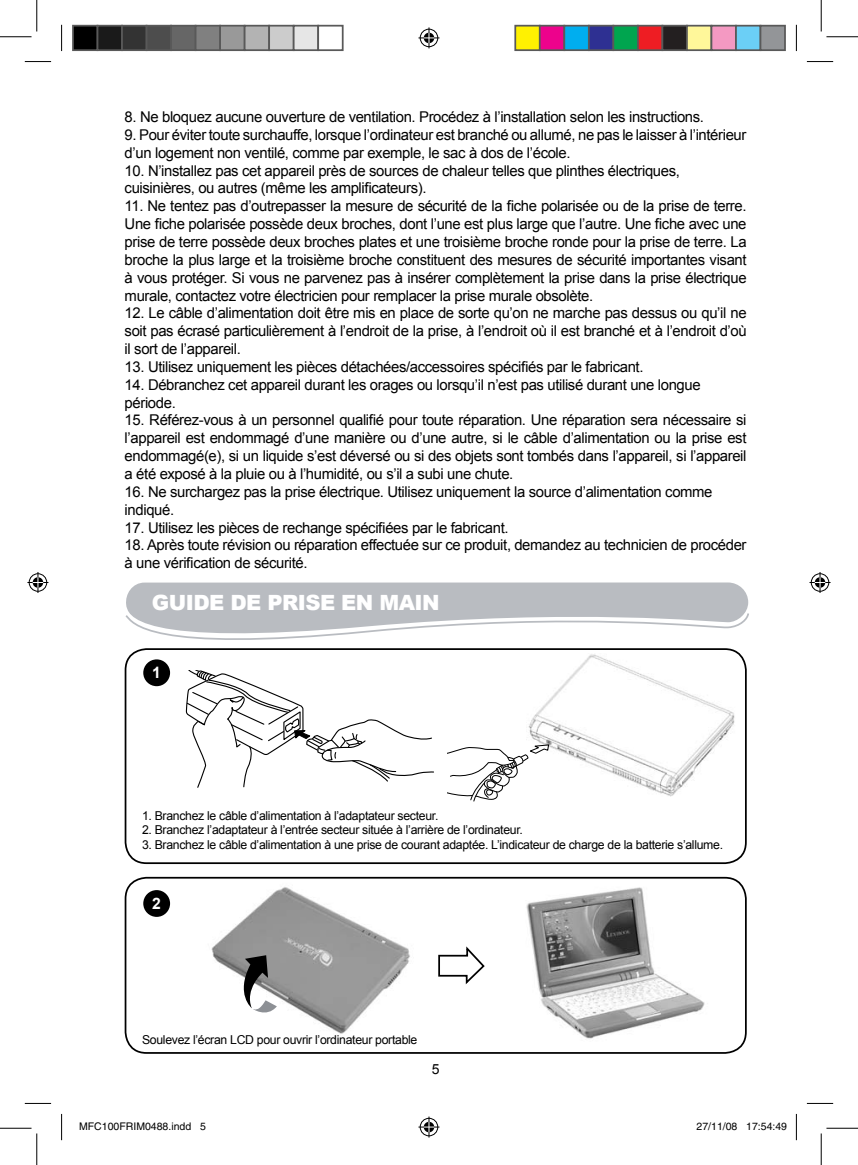
<style>
.page{position:relative;width:858px;height:1165px;background:#fff}
.page>*{position:absolute;margin:0;border:0;box-sizing:border-box;transform-origin:0 0}
.t1{font:900 21px "Arial";letter-spacing:-.025em;color:#fff}
.t2{font:700 15.75px "VU Arial";color:#fff}
.t3{font:14.88px/17.8px "VU Arial";letter-spacing:-.025em;color:#000}
.t4{font:12.25px "VU Arial";letter-spacing:-.025em;color:#000}
.t5{font:10.5px "Helvetica";color:#000}
</style>
<div class="page">
<div style="left:125px;top:648px;width:621px;height:216px;border:2px solid #000;border-radius:21px"></div>
<img style="left:199px;top:876px;width:218px;height:158px">
<div style="left:126px;top:582px;width:622px;height:29px;background:#b9bcc1"></div>
<svg style="left:125px;top:611px;width:623px;height:44px"></svg>
<div style="left:144px;top:660px;width:25px;height:25px;background:#000;border-radius:50%"></div>
<div style="left:143px;top:659px;width:27px;height:27px;border:2px solid #000;border-radius:50%"></div>
<div style="left:144px;top:891px;width:25px;height:25px;background:#000;border-radius:50%"></div>
<div style="left:143px;top:890px;width:27px;height:27px;border:2px solid #000;border-radius:50%"></div>
<div style="left:125px;top:877px;width:621px;height:177px;border:2px solid #000;border-radius:21px"></div>
<svg style="left:185px;top:670px;width:249px;height:118px"></svg>
<img style="left:527px;top:653px;width:208px;height:144px">
<svg style="left:447px;top:744px;width:102px;height:58px"></svg>
<svg style="left:235px;top:955px;width:42px;height:64px"></svg>
<img style="left:526px;top:887px;width:179px;height:152px">
<svg style="left:438px;top:946px;width:47px;height:39px"></svg>
<svg style="left:25px;top:61px;width:26px;height:1px"></svg>
<svg style="left:806px;top:61px;width:26px;height:1px"></svg>
<svg style="left:25px;top:1103px;width:26px;height:1px"></svg>
<svg style="left:806px;top:1103px;width:26px;height:1px"></svg>
<svg style="left:61px;top:25px;width:1px;height:26px"></svg>
<svg style="left:61px;top:1114px;width:1px;height:26px"></svg>
<svg style="left:795px;top:25px;width:1px;height:26px"></svg>
<svg style="left:795px;top:1114px;width:1px;height:26px"></svg>
<hr style="left:0;top:36px;width:32px;height:1px;background:#000">
<hr style="left:826px;top:36px;width:31px;height:1px;background:#000">
<hr style="left:0;top:1128px;width:32px;height:1px;background:#000">
<hr style="left:826px;top:1128px;width:31px;height:1px;background:#000">
<hr style="left:36px;top:0;width:1px;height:32px;background:#000">
<hr style="left:36px;top:1133px;width:1px;height:32px;background:#000">
<hr style="left:820px;top:0;width:1px;height:32px;background:#000">
<hr style="left:820px;top:1133px;width:1px;height:32px;background:#000">
<svg style="left:418px;top:27px;width:21px;height:21px"></svg>
<svg style="left:418px;top:1116px;width:21px;height:21px"></svg>
<svg style="left:27px;top:572px;width:21px;height:21px"></svg>
<svg style="left:809px;top:572px;width:21px;height:21px"></svg>
<div style="left:73px;top:26px;width:24px;height:24px;background:#000"></div>
<div style="left:72px;top:25px;width:26px;height:26px;border:2px solid #595959"></div>
<div style="left:97px;top:26px;width:25px;height:24px;background:#1a1a1a"></div>
<div style="left:97px;top:25px;width:26px;height:26px;border:2px solid #595959"></div>
<div style="left:122px;top:26px;width:24px;height:24px;background:#333"></div>
<div style="left:121px;top:25px;width:26px;height:26px;border:2px solid #595959"></div>
<div style="left:146px;top:26px;width:25px;height:24px;background:#4d4d4d"></div>
<div style="left:146px;top:25px;width:26px;height:26px;border:2px solid #595959"></div>
<div style="left:171px;top:26px;width:24px;height:24px;background:#666"></div>
<div style="left:170px;top:25px;width:26px;height:26px;border:2px solid #595959"></div>
<div style="left:195px;top:26px;width:25px;height:24px;background:#808080"></div>
<div style="left:195px;top:25px;width:26px;height:26px;border:2px solid #595959"></div>
<div style="left:220px;top:26px;width:24px;height:24px;background:#999"></div>
<div style="left:219px;top:25px;width:26px;height:26px;border:2px solid #595959"></div>
<div style="left:244px;top:26px;width:25px;height:24px;background:#b3b3b3"></div>
<div style="left:244px;top:25px;width:26px;height:26px;border:2px solid #595959"></div>
<div style="left:269px;top:26px;width:24px;height:24px;background:#ccc"></div>
<div style="left:268px;top:25px;width:26px;height:26px;border:2px solid #595959"></div>
<div style="left:293px;top:26px;width:25px;height:24px;background:#e6e6e6"></div>
<div style="left:293px;top:25px;width:26px;height:26px;border:2px solid #595959"></div>
<div style="left:317px;top:25px;width:26px;height:26px;border:2px solid #595959"></div>
<div style="left:515px;top:26px;width:24px;height:24px;background:#fff101"></div>
<div style="left:514px;top:25px;width:26px;height:26px;border:2px solid #595959"></div>
<div style="left:539px;top:26px;width:25px;height:24px;background:#ed028c"></div>
<div style="left:538px;top:25px;width:27px;height:26px;border:2px solid #595959"></div>
<div style="left:564px;top:26px;width:24px;height:24px;background:#00aeef"></div>
<div style="left:563px;top:25px;width:26px;height:26px;border:2px solid #595959"></div>
<div style="left:588px;top:26px;width:25px;height:24px;background:#2e3092"></div>
<div style="left:587px;top:25px;width:27px;height:26px;border:2px solid #595959"></div>
<div style="left:613px;top:26px;width:24px;height:24px;background:#00a54f"></div>
<div style="left:612px;top:25px;width:26px;height:26px;border:2px solid #595959"></div>
<div style="left:637px;top:26px;width:25px;height:24px;background:#ee1d23"></div>
<div style="left:636px;top:25px;width:27px;height:26px;border:2px solid #595959"></div>
<div style="left:662px;top:26px;width:24px;height:24px;background:#231f20"></div>
<div style="left:661px;top:25px;width:26px;height:26px;border:2px solid #595959"></div>
<div style="left:686px;top:26px;width:25px;height:24px;background:#fff79a"></div>
<div style="left:685px;top:25px;width:27px;height:26px;border:2px solid #595959"></div>
<div style="left:711px;top:26px;width:24px;height:24px;background:#f499c2"></div>
<div style="left:710px;top:25px;width:26px;height:26px;border:2px solid #595959"></div>
<div style="left:735px;top:26px;width:25px;height:24px;background:#6bcff6"></div>
<div style="left:734px;top:25px;width:27px;height:26px;border:2px solid #595959"></div>
<div style="left:760px;top:26px;width:24px;height:24px;background:#939598"></div>
<div style="left:759px;top:25px;width:26px;height:26px;border:2px solid #595959"></div>
<p class="t3" style="left:125px;top:108px;width:580px">8. Ne bloquez aucune ouverture de ventilation. Procédez à l’installation selon les instructions.</p>
<p class="t3" style="left:125px;top:126px;width:623px">9. Pour éviter toute surchauffe, lorsque l’ordinateur est branché ou allumé, ne pas le laisser à l’intérieur d’un logement non ventilé, comme par exemple, le sac à dos de l’école.<br>1 0. N’installez pas cet appareil près de sources de chaleur telles que plinthes électriques, cuisinières, ou autres (même les amplificateurs).</p>
<p class="t3" style="left:125px;top:197px;width:623px">11. Ne tentez pas d’outrepasser la mesure de sécurité de la fiche polarisée ou de la prise de terre.<br>Une fiche polarisée possède deux broches, dont l’une est plus large que l’autre. Une fiche avec une prise de terre possède deux broches plates et une troisième broche ronde pour la prise de terre. La broche la plus large et la troisième broche constituent des mesures de sécurité importantes visant à vous protéger. Si vous ne parvenez pas à insérer complètement la prise dans la prise électrique murale, contactez votre électricien pour remplacer la prise murale obsolète.<br>12 . Le câble d’alimentation doit être mis en place de sorte qu’on ne marche pas dessus ou qu’il ne soit pas écrasé particulièrement à l’endroit de la prise, à l’endroit où il est branché et à l’endroit d’où il sort de l’appareil.</p>
<p class="t3" style="left:125px;top:358px;width:577px">13. Utilisez uniquement les pièces détachées/accessoires spécifiés par le fabricant.<br>1 4. Débranchez cet appareil durant les orages ou lorsqu’il n’est pas utilisé durant une longue période.</p>
<p class="t3" style="left:125px;top:411px;width:623px">15. Référez-vous à un personnel qualifié pour toute réparation. Une réparation sera nécessaire si l’appareil est endommagé d’une manière ou d’une autre, si le câble d’alimentation ou la prise est endommagé(e), si un liquide s’est déversé ou si des objets sont tombés dans l’appareil, si l’appareil a été exposé à la pluie ou à l’humidité, ou s’il a subi une chute.<br>1 6. Ne surchargez pas la prise électrique. Utilisez uniquement la source d’alimentation comme indiqué.</p>
<p class="t3" style="left:125px;top:519px;width:623px">17. Utilisez les pièces de rechange spécifiées par le fabricant.<br>1 8. Après toute révision ou réparation effectuée sur ce produit, demandez au technicien de procéder à une vérification de sécurité.</p>
<h1 class="t1" style="left:152px;top:591px;width:289px">GUIDE DE PRISE EN MAIN</h1>
<p class="t2" style="left:152px;top:662px;width:10px">1</p>
<p class="t4" style="left:142px;top:807px;width:298px">1 . Branchez le câble d’alimentation à l’adaptateur secteur.</p>
<p class="t4" style="left:142px;top:822px;width:382px">2. Branchez l’adaptateur à l’entrée secteur située à l’arrière de l’ordinateur.</p>
<p class="t4" style="left:142px;top:837px;width:582px">3. Branchez le câble d’alimentation à une prise de courant adaptée. L’indicateur de charge de la batterie s’allume.</p>
<p class="t2" style="left:152px;top:893px;width:10px">2</p>
<p class="t4" style="left:142px;top:1031px;width:277px">Soulevez l’écran LCD pour ouvrir l’ordinateur portable</p>
<p class="t5" style="left:79px;top:1120px;width:128px">MFC100FRIM0488.indd 5</p>
<p class="t5" style="left:696px;top:1120px;width:92px">27/11/08 17:54:49</p>
</div>
